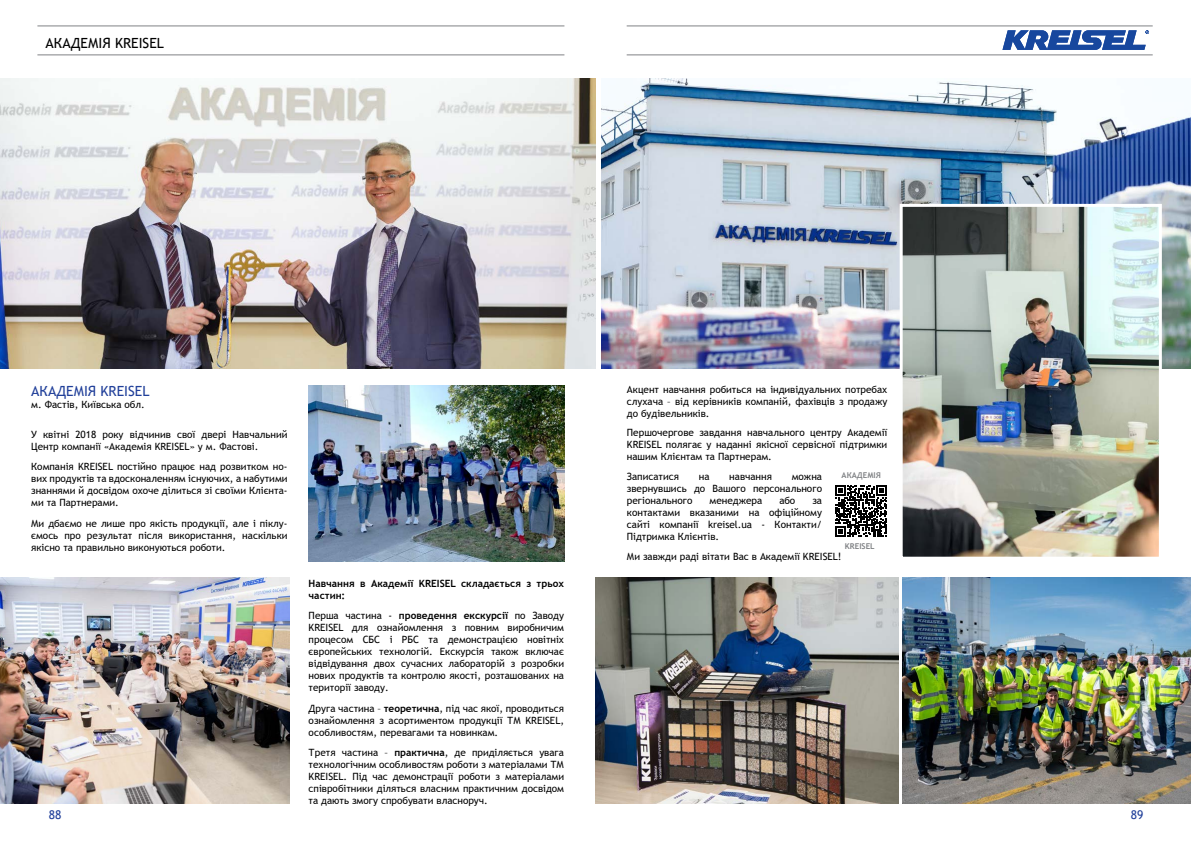
<style>
.page{position:relative;width:1191px;height:842px;background:#fff}
.page>*{position:absolute;margin:0;border:0;box-sizing:border-box;transform-origin:0 0}
.t1{font:14px "Trebuchet MS";color:#000}
.t2{font:14px "Trebuchet MS";color:#21409a}
.t3{font:12px "Trebuchet MS";color:#21409a}
.t4{font:10px/12px "Trebuchet MS";color:#000;text-align:justify}
.t5{font:700 10px/12px "Trebuchet MS";color:#000}
.t6{font:700 8px "Trebuchet MS";color:#808285}
.s1{font-weight:700}
</style>
<div class="page">
<hr style="left:37px;top:55px;width:527px;height:1px;background:#808285">
<hr style="left:37px;top:26px;width:527px;height:1px;background:#808285">
<hr style="left:626px;top:55px;width:526px;height:1px;background:#808285">
<hr style="left:626px;top:26px;width:526px;height:1px;background:#808285">
<img style="left:601px;top:79px;width:590px;height:290px">
<svg style="left:1002px;top:30px;width:147px;height:20px"></svg>
<img style="left:0;top:578px;width:289px;height:225px">
<img style="left:902px;top:578px;width:289px;height:225px">
<img style="left:0;top:79px;width:595px;height:290px">
<img style="left:309px;top:386px;width:255px;height:175px">
<svg style="left:835px;top:485px;width:52px;height:52px"></svg>
<img style="left:903px;top:208px;width:254px;height:348px">
<div style="left:899px;top:204px;width:262px;height:356px;border:3px solid #fff"></div>
<img style="left:595px;top:578px;width:304px;height:225px">
<h1 class="t1" style="left:46px;top:34px;width:120px">АКАДЕМІЯ KREISEL</h1>
<h1 class="t1" style="left:46px;top:34px;width:117px">ПРО FIXIT GRUPPE</h1>
<h1 class="t2" style="left:31px;top:382px;width:120px">АКАДЕМІЯ KREISEL</h1>
<p class="t4" style="left:31px;top:398px;width:115px">м. Фастів, Київська обл.</p>
<p class="t4" style="left:31px;top:428px;width:258px">У квітні 2018 року відчинив свої двері Навчальний<br>Центр компанії «Академія KREISEL» у м. Фастові.</p>
<p class="t4" style="left:31px;top:461px;width:258px">Компанія KREISEL постійно працює над розвитком но&shy;вих продуктів та вдосконаленням існуючих, а набутими знаннями й досвідом охоче ділиться зі своїми Клієнта&shy;ми та Партнерами.</p>
<p class="t4" style="left:31px;top:517px;width:258px">Ми дбаємо не лише про якість продукції, але і піклу&shy;ємось про результат після використання, наскільки якісно та правильно виконуються роботи.</p>
<p class="t5" style="left:309px;top:577px;width:257px">Навчання в Академії KREISEL складається з трьох частин:</p>
<p class="t4" style="left:309px;top:609px;width:257px">Перша частина - <span class="s1">проведення екскурсії</span> по Заводу KREISEL для ознайомлення з повним виробничим процесом СБС і РБС та демонстрацією новітніх європейських технологій. Екскурсія також включає відвідування двох сучасних лабораторій з розробки нових продуктів та контролю якості, розташованих на території заводу.</p>
<p class="t4" style="left:309px;top:702px;width:257px">Друга частина – <span class="s1">теоретична</span>, під час якої, проводиться ознайомлення з асортиментом продукції ТМ KREISEL, особливостям, перевагами та новинкам.</p>
<p class="t4" style="left:309px;top:746px;width:257px">Третя частина – <span class="s1">практична</span>, де приділяється увага технологічним особливостям роботи з матеріалами ТМ KREISEL. Під час демонстрації роботи з матеріалами співробітники діляться власним практичним досвідом та дають змогу спробувати власноруч.</p>
<p class="t4" style="left:627px;top:383px;width:262px">Акцент навчання робиться на індивідуальних потребах слухача – від керівників компаній, фахівців з продажу до будівельників.</p>
<p class="t4" style="left:627px;top:427px;width:262px">Першочергове завдання навчального центру Академії KREISEL полягає у наданні якісної сервісної підтримки нашим Клієнтам та Партнерам.</p>
<p class="t4" style="left:627px;top:470px;width:54px">Записатися</p>
<p class="t4" style="left:699px;top:470px;width:12px">на</p>
<p class="t4" style="left:729px;top:470px;width:44px">навчання</p>
<p class="t6" style="left:841px;top:470px;width:41px">АКАДЕМІЯ</p>
<p class="t4" style="left:627px;top:470px;width:197px;text-indent:165px">можна звернувшись до Вашого персонального регіонального</p>
<p class="t4" style="left:709px;top:494px;width:54px">менеджера</p>
<p class="t4" style="left:779px;top:494px;width:18px">або</p>
<p class="t4" style="left:627px;top:494px;width:197px;text-indent:185px">за контактами вказаними на офіційному сайті компанії kreisel.ua - Контакти/ Підтримка Клієнтів.</p>
<p class="t4" style="left:627px;top:551px;width:216px">Ми завжди раді вітати Вас в Академії KREISEL!</p>
<p class="t6" style="left:845px;top:541px;width:31px">KREISEL</p>
<p class="t3" style="left:49px;top:807px;width:14px">88</p>
<p class="t3" style="left:1130px;top:807px;width:14px">89</p>
</div>
